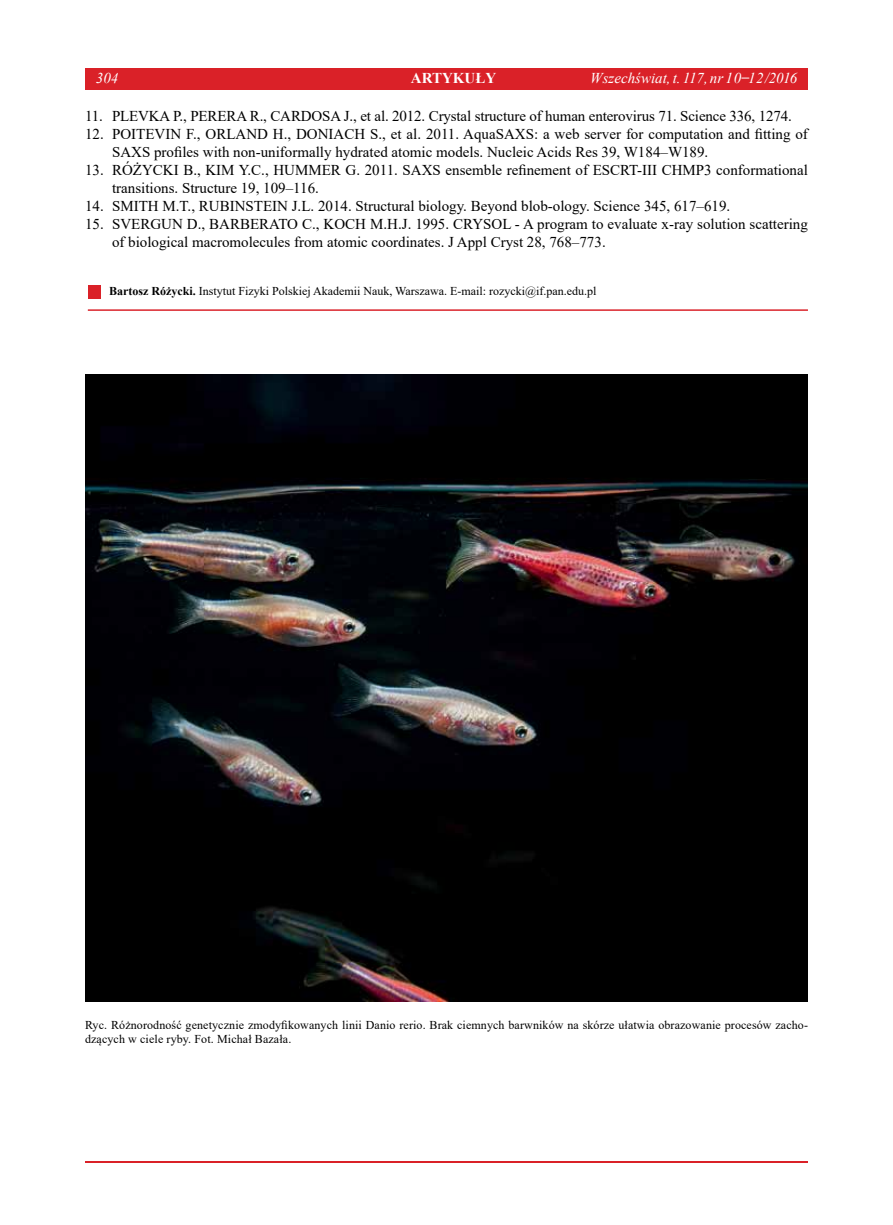
<style>
.page{position:relative;width:893px;height:1225px;background:#fff}
.page>*{position:absolute;margin:0;border:0;box-sizing:border-box;transform-origin:0 0}
.t1{font:15px/18px "Times New Roman";color:#000}
.t2{font:italic 15px "Times New Roman";color:#fff}
.t3{font:700 15px "Times New Roman";color:#fff}
.t4{font:12px/14.4px "Times New Roman";letter-spacing:.01em;color:#000}
.s1{font-style:normal}
.s2{font-weight:700}
</style>
<div class="page">
<hr style="left:85px;top:1161px;width:723px;height:1px;background:#da2128">
<div style="left:88px;top:285px;width:13px;height:13px;background:#da2128"></div>
<hr style="left:88px;top:310px;width:720px;height:1px;background:#da2128">
<img style="left:85px;top:375px;width:723px;height:626px">
<div style="left:85px;top:68px;width:723px;height:21px;background:#da2128"></div>
<p class="t2" style="left:96px;top:68px;width:24px">304</p>
<p class="t3" style="left:411px;top:67px;width:87px">ARTYKUŁY</p>
<p class="t2" style="left:590px;top:68px;width:209px">Wszechświat, t. 117, nr 10 <span class="s1">̶</span>12/2016</p>
<p class="t1" style="left:85px;top:106px;width:708px">11. PLEVKA P., PERERA R., CARDOSA J., et al. 2012. Crystal structure of human enterovirus 71. Science 336, 1274.</p>
<p class="t1" style="left:112px;top:124px;width:697px;text-indent:-27px">12. POITEVIN F., ORLAND H., DONIACH S., et al. 2011. AquaSAXS: a web server for computation and fitting of<br>SAXS profiles with non-uniformally hydrated atomic models. Nucleic Acids Res 39, W184–W189.</p>
<p class="t1" style="left:112px;top:160px;width:697px;text-indent:-27px">13. RÓŻYCKI B., KIM Y.C., HUMMER G. 2011. SAXS ensemble refinement of ESCRT-III CHMP3 conformational transitions. Structure 19, 109–116.</p>
<p class="t1" style="left:85px;top:196px;width:647px">14. SMITH M.T., RUBINSTEIN J.L. 2014. Structural biology. Beyond blob-ology. Science 345, 617–619.</p>
<p class="t1" style="left:112px;top:214px;width:697px;text-indent:-27px">15. SVERGUN D., BARBERATO C., KOCH M.H.J. 1995. CRYSOL - A program to evaluate x-ray solution scattering of biological macromolecules from atomic coordinates. J Appl Cryst 28, 768–773.</p>
<p class="t4" style="left:109px;top:284px;width:489px"><span class="s2">Bartosz Różycki.</span> Instytut Fizyki Polskiej Akademii Nauk, Warszawa. E-mail: rozycki@if.pan.edu.pl</p>
<p class="t4" style="left:85px;top:1017px;width:724px">Ryc. Różnorodność genetycznie zmodyfikowanych linii Danio rerio. Brak ciemnych barwników na skórze ułatwia obrazowanie procesów zacho&shy;dzących w ciele ryby. Fot. Michał Bazała.</p>
</div>
